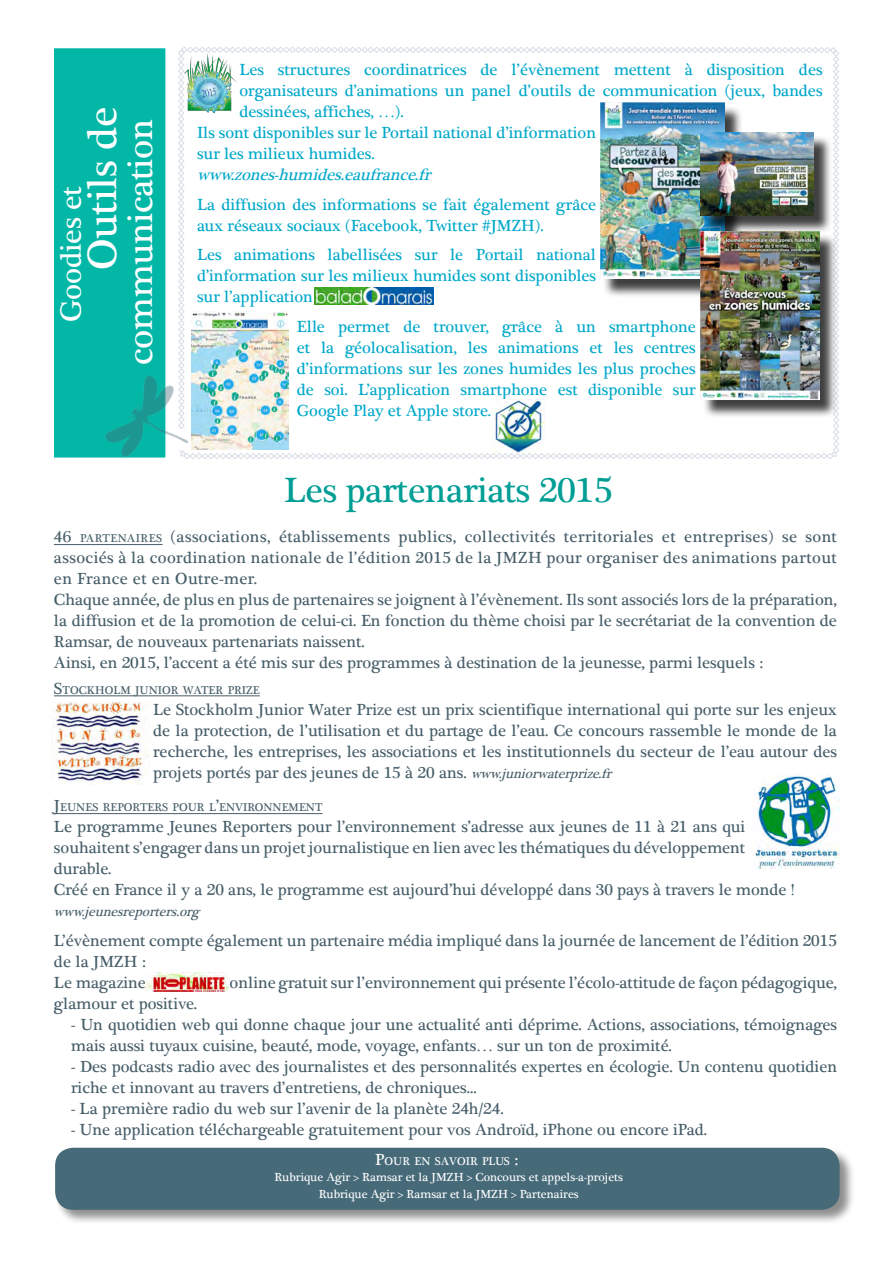
<style>
.page{position:relative;width:893px;height:1263px;background:#fff}
.page>*{position:absolute;margin:0;border:0;box-sizing:border-box;transform-origin:0 0}
.t1{font:42px "Plantagenet Cherokee";letter-spacing:-.01em;color:#fff}
.t2{font:36px "Plantagenet Cherokee";letter-spacing:-.01em;color:#009e95}
.t3{font:36px "Plantagenet Cherokee";letter-spacing:-.01em;color:#fff}
.t4{font:30px "Plantagenet Cherokee";letter-spacing:-.01em;color:#fff}
.t5{font:16.5px/21px "Plantagenet Cherokee";color:#475e69}
.t6{font:16.5px/21px "Plantagenet Cherokee";color:#00a8ca;text-align:justify}
.t7{font:italic 16.5px "Plantagenet Cherokee";color:#00a8ca}
.t8{font:italic 13.5px "Plantagenet Cherokee";color:#475e69}
.t9{font:12px/16.5px "Plantagenet Cherokee";color:#fff;text-align:center}
.t10{font:11.55px "Plantagenet Cherokee";color:#475e69}
.t11{font:11.55px "Plantagenet Cherokee";color:#fff}
.s1{font-style:inherit}
.s2{font-size:11.55px}
.s3{font-size:16.5px}
.s4{font-style:italic;font-size:13.5px}
</style>
<div class="page">
<div style="left:54px;top:1146px;width:801px;height:79px;background:#000;opacity:.45"></div>
<div style="left:55px;top:1148px;width:785px;height:62px;background:#476a79;border-radius:18px"></div>
<hr style="left:54px;top:544px;width:108px;height:1px;background:#475e69">
<hr style="left:54px;top:695px;width:206px;height:1px;background:#475e69">
<hr style="left:54px;top:813px;width:269px;height:1px;background:#475e69">
<div style="left:52px;top:47px;width:115px;height:412px;background:#02b7a6;border:2px solid #fff"></div>
<img style="left:755px;top:774px;width:85px;height:94px">
<img style="left:55px;top:703px;width:95px;height:81px">
<img style="left:146px;top:973px;width:84px;height:19px">
<img style="left:166px;top:46px;width:673px;height:413px">
<img style="left:72px;top:338px;width:149px;height:121px">
<h1 class="t1" style="left:76px;top:270px;width:165px;rotate:-90deg">Outils de</h1>
<h2 class="t3" style="left:118px;top:365px;width:248px;rotate:-90deg">communication</h2>
<h3 class="t4" style="left:52px;top:322px;width:137px;rotate:-90deg">Goodies et</h3>
<p class="t6" style="left:239px;top:60px;width:585px">Les structures coordinatrices de l’évènement mettent à disposition des</p>
<p class="t6" style="left:239px;top:81px;width:585px">organisateurs d’animations un panel d’outils de communication (jeux, bandes</p>
<p class="t6" style="left:239px;top:102px;width:166px">dessinées, affiches, …).</p>
<p class="t6" style="left:197px;top:123px;width:401px">Ils sont disponibles sur le Portail national d’information</p>
<p class="t6" style="left:197px;top:144px;width:179px">sur les milieux humides.</p>
<p class="t7" style="left:197px;top:165px;width:241px">www.zones-humides.eaufrance.fr</p>
<p class="t6" style="left:197px;top:194px;width:401px">La diffusion des informations se fait également grâce aux réseaux sociaux (Facebook, Twitter #JMZH).</p>
<p class="t6" style="left:197px;top:245px;width:401px">Les animations labellisées sur le Portail national d’information sur les milieux humides sont disponibles sur l’application</p>
<p class="t6" style="left:297px;top:316px;width:400px">Elle permet de trouver, grâce à un smartphone et la géolocalisation, les animations et les centres d’informations sur les zones humides les plus proches de soi. L’application smartphone est disponible sur Google Play et Apple store.</p>
<h2 class="t2" style="left:284px;top:467px;width:330px">Les partenariats 2015</h2>
<p class="t5" style="left:54px;top:527px;width:785px"><span class="s1">46</span> <span class="s2">PARTENAIRES</span> (associations, établissements publics, collectivités territoriales et entreprises) se sont associés à la coordination nationale de l’édition 2015 de la JMZH pour organiser des animations partout en France et en Outre-mer.<br>Chaque année, de plus en plus de partenaires se joignent à l’évènement. Ils sont associés lors de la préparation, la diffusion et de la promotion de celui-ci. En fonction du thème choisi par le secrétariat de la convention de Ramsar, de nouveaux partenariats naissent.<br>Ainsi, en 2015, l’accent a été mis sur des programmes à destination de la jeunesse, parmi lesquels :</p>
<p class="t10" style="left:54px;top:683px;width:207px"><span class="s3">S</span>TOCKHOLM JUNIOR WATER PRIZE</p>
<p class="t5" style="left:153px;top:699px;width:686px;text-align:justify">Le Stockholm Junior Water Prize est un prix scientifique international qui porte sur les enjeux de la protection, de l’utilisation et du partage de l’eau. Ce concours rassemble le monde de la recherche, les entreprises, les associations et les institutionnels du secteur de l’eau autour des projets portés par des jeunes de 15 à 20 ans. <span class="s4">www.juniorwaterprize.fr</span></p>
<p class="t10" style="left:54px;top:800px;width:270px"><span class="s3">J</span>EUNES REPORTERS POUR L<span class="s3">’</span>ENVIRONNEMENT</p>
<p class="t5" style="left:54px;top:817px;width:742px">Le programme Jeunes Reporters pour l’environnement s’adresse aux jeunes de 11 à 21 ans qui souhaitent s’engager dans un projet journalistique en lien avec les thématiques du développement durable.<br>Créé en France il y a 20 ans, le programme est aujourd’hui développé dans 30 pays à travers le monde !</p>
<p class="t8" style="left:54px;top:903px;width:152px">www.j eunesreporters.org</p>
<p class="t5" style="left:54px;top:930px;width:784px">L’évènement compte également un partenaire média impliqué dans la journée de lancement de l’édition 2015 de la JMZH :<br>Le magazine</p>
<p class="t5" style="left:230px;top:972px;width:609px">online gratuit sur l’environnement qui présente l’écolo-attitude de façon pédagogique,</p>
<p class="t5" style="left:54px;top:993px;width:145px">glamour et positive.</p>
<p class="t5" style="left:71px;top:1014px;width:767px">- Un quotidien web qui donne chaque jour une actualité anti déprime. Actions, associations, témoignages mais aussi tuyaux cuisine, beauté, mode, voyage, enfants… sur un ton de proximité.</p>
<p class="t5" style="left:71px;top:1057px;width:768px">- Des podcasts radio avec des journalistes et des personnalités expertes en écologie. Un contenu quotidien riche et innovant au travers d’entretiens, de chroniques...</p>
<p class="t5" style="left:71px;top:1099px;width:434px">- La première radio du web sur l’avenir de la planète 24h/24.</p>
<p class="t5" style="left:71px;top:1120px;width:638px">- Une application téléchargeable gratuitement pour vos Androïd, iPhone ou encore iPad.</p>
<p class="t11" style="left:375px;top:1154px;width:144px"><span class="s3">P</span>OUR EN SAVOIR PLUS <span class="s3">:</span></p>
<p class="t9" style="left:275px;top:1169px;width:350px">Rubrique Agir &gt; Ramsar et la JMZH &gt; Concours et appels-a-projets<br>Rubrique Agir &gt; Ramsar et la JMZH &gt; Partenaires</p>
</div>
